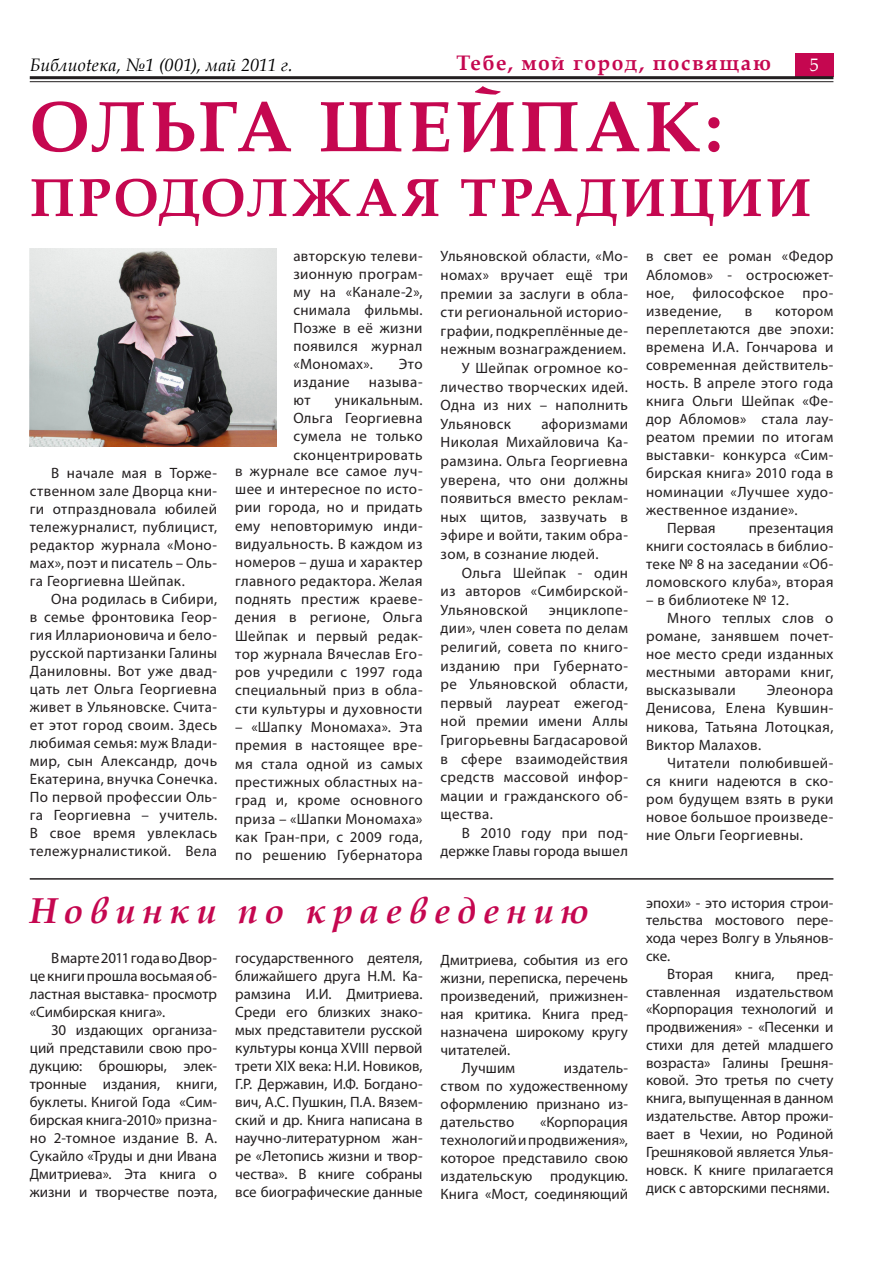
<style>
.page{position:relative;width:893px;height:1263px;background:#fff}
.page>*{position:absolute;margin:0;border:0;box-sizing:border-box;transform-origin:0 0}
.Заголовок{font:700 72px "Book Antiqua";letter-spacing:.05em;color:#c50750}
.Заголовок-2{font:700 54px "Book Antiqua";letter-spacing:.06em;color:#c50750}
.Заголовок-3{font:italic 700 36px "Book Antiqua";letter-spacing:.185em;color:#c50750}
.Заголовок-4{font:700 21px "Book Antiqua";letter-spacing:.07em;color:#c50750}
.t1{font:italic 18px "Book Antiqua";letter-spacing:.005em;color:#000}
.t2{font:18px "Book Antiqua";color:#fff}
.t3{font:15px/18px "Myriad Pro";letter-spacing:.02em;color:#231f20;text-align:justify}
</style>
<div class="page">
<div style="left:795px;top:53px;width:38px;height:23px;background:#c50750"></div>
<hr style="left:30px;top:76px;width:803px;height:3px;background:#231f20">
<hr style="left:30px;top:81px;width:803px;height:1px;background:#231f20">
<hr style="left:30px;top:878px;width:803px;height:2px;background:#231f20">
<img style="left:30px;top:248px;width:246px;height:198px">
<p class="t1" style="left:30px;top:52px;width:264px">Библиоtека, №1 (001), май 2011 г.</p>
<p class="Заголовок-4" style="left:456px;top:48px;width:316px">Тебе, мой город, посвящаю</p>
<p class="t2" style="left:810px;top:52px;width:10px">5</p>
<p class="Заголовок" style="left:30px;top:78px;width:695px">ОЛЬГА ШЕЙПАК:</p>
<p class="Заголовок-2" style="left:30px;top:161px;width:783px">ПРОДОЛЖАЯ ТРАДИЦИИ</p>
<p class="t3" style="left:293px;top:247px;width:131px">авторскую телеви&shy;зионную програм&shy;му на «Канале-2», снимала фильмы.<br>Позже в её жизни появился журнал «Мономах».</p>
<p class="t3" style="left:441px;top:247px;width:189px;line-height:18.6px">Ульяновской области, «Мо&shy;номах» вручает ещё три премии за заслуги в обла&shy;сти региональной историо&shy;графии, подкреплённые де&shy;нежным вознаграждением.</p>
<p class="t3" style="left:441px;top:358px;width:189px;line-height:18.6px;text-indent:21px">У Шейпак огромное ко&shy;личество творческих идей.<br>Одна из них – наполнить Ульяновск</p>
<p class="t3" style="left:646px;top:247px;width:189px">в свет ее роман «Федор Абломов» - остросюжет&shy;ное, философское про&shy;изведение,</p>
<p class="t3" style="left:646px;top:301px;width:189px;text-indent:129px">котором переплетаются две эпохи: времена И.А. Гончарова и современная действитель&shy;ность. В апреле этого года книга Ольги Шейпак «Фе&shy;дор Абломов» стала лау&shy;реатом премии по итогам выставки- конкурса «Сим&shy;бирская книга» 2010 года в номинации «Лучшее худо&shy;жественное издание».</p>
<p class="t3" style="left:667px;top:518px;width:50px">Первая</p>
<p class="t3" style="left:745px;top:301px;width:9px">в</p>
<p class="t3" style="left:399px;top:355px;width:25px">Это</p>
<p class="t3" style="left:293px;top:373px;width:58px">издание</p>
<p class="t3" style="left:369px;top:373px;width:55px">называ-</p>
<p class="t3" style="left:293px;top:391px;width:19px">ют</p>
<p class="t3" style="left:293px;top:391px;width:131px;text-indent:41px">уникальным.<br>Ольга Георгиевна сумела не только сконцентрировать</p>
<p class="t3" style="left:235px;top:461px;width:189px">в журнале все самое луч&shy;шее и интересное по исто&shy;рии города, но и придать ему неповторимую инди&shy;видуальность. В каждом из номеров – душа и характер главного редактора. Желая поднять престиж краеве&shy;дения в регионе, Ольга Шейпак и первый редак&shy;тор журнала Вячеслав Его&shy;ров учредили с 1997 года специальный приз в обла&shy;сти культуры и духовности</p>
<p class="t3" style="left:235px;top:718px;width:189px">– «Шапку Мономаха». Эта премия в настоящее вре&shy;мя стала одной из самых престижных областных на&shy;град и, кроме основного приза – «Шапки Мономаха» как Гран-при, с 2009 года, по решению Губернатора</p>
<p class="t3" style="left:441px;top:414px;width:189px;line-height:18.6px;text-indent:101px">афоризмами Николая Михайловича Ка&shy;рамзина. Ольга Георгиевна уверена, что они должны появиться вместо реклам&shy;ных щитов, зазвучать в эфире и войти, таким обра&shy;зом, в сознание людей.</p>
<p class="t3" style="left:441px;top:563px;width:189px;line-height:18.6px;text-indent:21px">Ольга Шейпак - один из авторов «Симбирской-Ульяновской</p>
<p class="t3" style="left:30px;top:464px;width:189px;text-indent:21px">В начале мая в Торже&shy;ственном зале Дворца кни&shy;ги отпраздновала юбилей тележурналист, публицист, редактор журнала «Моно&shy;мах», поэт и писатель – Оль&shy;га Георгиевна Шейпак.</p>
<p class="t3" style="left:30px;top:590px;width:189px;text-indent:21px">Она родилась в Сибири, в семье фронтовика Геор&shy;гия Илларионовича и бело&shy;русской партизанки Галины Даниловны. Вот уже двад&shy;цать лет Ольга Георгиевна живет в Ульяновске. Счита&shy;ет этот город своим. Здесь любимая семья: муж Влади&shy;мир, сын Александр, дочь Екатерина, внучка Сонечка.<br>По первой профессии Оль&shy;га Георгиевна – учитель.<br>В свое время увлеклась тележурналистикой. Вела</p>
<p class="t3" style="left:646px;top:518px;width:189px;text-indent:103px">презентация книги состоялась в библио&shy;теке № 8 на заседании «Об&shy;ломовского клуба», вторая</p>
<p class="t3" style="left:646px;top:591px;width:144px">– в библиотеке № 12.</p>
<p class="t3" style="left:646px;top:609px;width:189px;text-indent:21px">Много теплых слов о романе, занявшем почет&shy;ное место среди изданных местными авторами книг, высказывали</p>
<p class="t3" style="left:441px;top:600px;width:189px;line-height:18.6px;text-indent:108px">энциклопе&shy;дии», член совета по делам религий, совета по книго&shy;изданию при Губернато&shy;ре Ульяновской области, первый лауреат ежегод&shy;ной премии имени Аллы Григорьевны Багдасаровой в сфере взаимодействия средств массовой инфор&shy;мации и гражданского об&shy;щества.</p>
<p class="t3" style="left:441px;top:823px;width:189px;text-align:right">В 2010 году при под&shy;держке Главы города вышел</p>
<p class="t3" style="left:646px;top:681px;width:189px;text-indent:121px">Элеонора Денисова, Елена Кувшин&shy;никова, Татьяна Лотоцкая, Виктор Малахов.</p>
<p class="t3" style="left:646px;top:753px;width:189px;text-indent:21px">Читатели полюбившей&shy;ся книги надеются в ско&shy;ром будущем взять в руки новое большое произведе&shy;ние Ольги Георгиевны.</p>
<p class="Заголовок-3" style="left:30px;top:885px;width:560px">Новинки по краеведению</p>
<p class="t3" style="left:30px;top:948px;width:189px;text-indent:21px">В марте 2011 года во Двор&shy;це книги прошла восьмая об&shy;ластная выставка- просмотр «Симбирская книга».</p>
<p class="t3" style="left:30px;top:1020px;width:189px;text-indent:21px">30 издающих организа&shy;ций представили свою про&shy;дукцию: брошюры, элек&shy;тронные издания, книги, буклеты. Книгой Года «Сим&shy;бирская книга-2010» призна&shy;но 2-томное издание В. А.<br>Сукайло «Труды и дни Ивана Дмитриева». Эта книга о жизни и творчестве поэта,</p>
<p class="t3" style="left:235px;top:948px;width:189px">государственного деятеля, ближайшего друга Н.М. Ка&shy;рамзина И.И. Дмитриева.<br>Среди его близких знако&shy;мых представители русской культуры конца XVIII первой трети XIX века: Н.И. Новиков, Г.Р. Державин, И.Ф. Богдано&shy;вич, А.С. Пушкин, П.А. Вязем&shy;ский и др. Книга написана в научно-литературном жан&shy;ре «Летопись жизни и твор&shy;чества». В книге собраны все биографические данные</p>
<p class="t3" style="left:441px;top:950px;width:189px">Дмитриева, события из его жизни, переписка, перечень произведений, прижизнен&shy;ная критика. Книга пред&shy;назначена широкому кругу читателей.</p>
<p class="t3" style="left:462px;top:1058px;width:55px">Лучшим</p>
<p class="t3" style="left:441px;top:1058px;width:189px;text-indent:123px">издатель&shy;ством по художественному оформлению признано из&shy;дательство</p>
<p class="t3" style="left:441px;top:1112px;width:189px;text-indent:100px">«Корпорация технологий и продвижения», которое представило свою издательскую продукцию.<br>Книга «Мост, соединяющий</p>
<p class="t3" style="left:646px;top:893px;width:189px">эпохи» - это история строи&shy;тельства мостового пере&shy;хода через Волгу в Ульянов&shy;ске.</p>
<p class="t3" style="left:667px;top:964px;width:47px">Вторая</p>
<p class="t3" style="left:735px;top:964px;width:41px">книга,</p>
<p class="t3" style="left:646px;top:964px;width:189px;text-indent:150px">пред&shy;ставленная издательством «Корпорация технологий и продвижения» - «Песенки и стихи для детей младшего возраста» Галины Грешня&shy;ковой. Это третья по счету книга, выпущенная в данном издательстве. Автор прожи&shy;вает в Чехии, но Родиной Грешняковой является Улья&shy;новск. К книге прилагается диск с авторскими песнями.</p>
</div>
